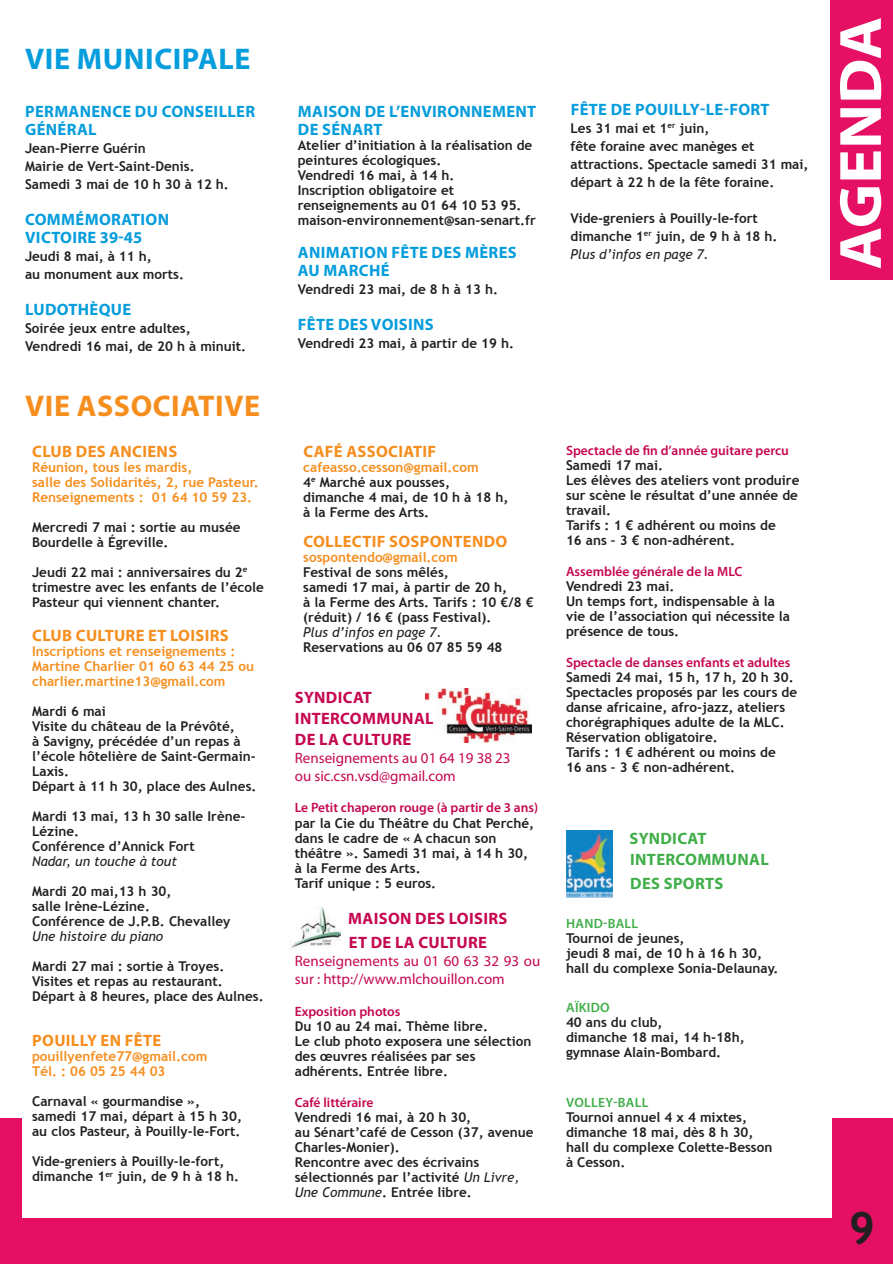
<style>
.page{position:relative;width:893px;height:1264px;background:#fff}
.page>*{position:absolute;margin:0;border:0;box-sizing:border-box;transform-origin:0 0}
.t1{font:700 45px "Trebuchet MS";color:#231f20}
.t2{font:700 30px "Myriad Pro";color:#f68e1e}
.t3{font:700 30px "Myriad Pro";color:#069ddc}
.t4{font:700 16.5px/18px "Myriad Pro";letter-spacing:.02em;color:#069ddc}
.t5{font:700 16.5px "Myriad Pro";letter-spacing:.02em;color:#f68e1e}
.t6{font:700 16.5px/21px "Myriad Pro";letter-spacing:.02em;color:#c50750}
.t7{font:700 16.5px/21px "Myriad Pro";letter-spacing:.02em;color:#40ae49}
.t8{font:15px/18px "Myriad Pro";color:#c50750}
.t9{font:700 13.5px/15px "Trebuchet MS";color:#231f20}
.t10{font:700 13.5px/15px "Trebuchet MS";color:#f68e1e}
.t11{font:600 13.5px "Myriad Pro";color:#c50750}
.t12{font:italic 13.5px "Trebuchet MS";color:#231f20}
.t13{font:600 13.5px "Myriad Pro";letter-spacing:.02em;color:#40ae49}
.s1{font-style:inherit}
.s2{font-weight:400;font-style:italic}
.s3{color:#f68e1e}
</style>
<div class="page">
<div style="left:0;top:1118px;width:893px;height:146px;background:#e50f63"></div>
<div style="left:22px;top:1102px;width:809px;height:116px;background:#fff"></div>
<div style="left:830px;top:0;width:63px;height:280px;background:#e50f63"></div>
<svg style="left:839px;top:18px;width:42px;height:250px"></svg>
<img style="left:289px;top:906px;width:51px;height:44px">
<img style="left:425px;top:688px;width:107px;height:54px">
<img style="left:566px;top:831px;width:46px;height:66px">
<h2 class="t3" style="left:25px;top:39px;width:70px">VIE MUNICIPA</h2>
<h2 class="t3" style="left:218px;top:39px;width:30px">LE</h2>
<p class="t4" style="left:25px;top:102px;width:231px">PERMANENCE DU CONSEILLER<br>GÉNÉRAL</p>
<p class="t9" style="left:25px;top:139px;width:205px;line-height:18px">Jean-Pierre Guérin<br>Mairie de Vert-Saint-Denis.<br>Samedi 3 mai de 10 h 30 à 12 h.</p>
<p class="t4" style="left:25px;top:210px;width:145px">COMMÉMORATION<br>VICTOIRE 39-45</p>
<p class="t9" style="left:25px;top:247px;width:160px;line-height:18px"><span class="s1">Jeudi</span> 8 mai, à 11 h,<br>au monument aux morts.</p>
<p class="t4" style="left:25px;top:300px;width:21px">LUDO</p>
<p class="t4" style="left:69px;top:300px;width:64px">THÈQUE</p>
<p class="t9" style="left:25px;top:319px;width:223px;line-height:18px">Soirée jeux entre adultes,<br>Vendredi 16 mai, de 20 h à minuit.</p>
<h2 class="t2" style="left:25px;top:386px;width:70px">VIE ASSOCIATIVE</h2>
<p class="t5" style="left:32px;top:440px;width:146px">CLUB DES ANCIENS</p>
<p class="t10" style="left:32px;top:459px;width:228px">Réunion, tous les mardis,<br>salle des Solidarités, 2, rue Pasteur.<br>Renseignements : 01 64 10 59 23.</p>
<p class="t9" style="left:32px;top:519px;width:210px">Mercredi 7 mai : sortie au musée<br>Bourdelle à égreville.</p>
<p class="t9" style="left:32px;top:564px;width:233px">Jeudi 22 mai : anniversaires du 2<sup>e </sup>trimestre avec les enfants de l’école<br>Pasteur qui viennent chanter.</p>
<p class="t5" style="left:32px;top:625px;width:84px">CLUB CU LTURE</p>
<p class="t5" style="left:148px;top:625px;width:40px">ET LOISIRS</p>
<p class="t10" style="left:32px;top:644px;width:224px">Inscriptions et renseignements :<br>Martine Charlier 01 60 63 44 25 ou charlier.martine13@gmail.com</p>
<p class="t9" style="left:32px;top:704px;width:226px">Mardi 6 mai<br>Visite du château de la Prévôté,<br>à Savigny, précédée d’un repas à l’école hôtelière de Saint-Germain-<br>Laxis.<br>Départ à 11 h 30, place des Aulnes.</p>
<p class="t9" style="left:32px;top:809px;width:215px">Mardi 13 mai, 13 h 30 salle Irène-<br>Lézine.<br>Conférence d’Annick Fort</p>
<p class="t12" style="left:32px;top:853px;width:146px">Nadar, un touche à tout</p>
<p class="t9" style="left:32px;top:884px;width:200px">Mardi 20 mai,13 h 30,<br>salle Irène-Lézine.<br>Conférence de J.P.B. Chevalley</p>
<p class="t12" style="left:32px;top:928px;width:133px">Une histoire du piano</p>
<p class="t9" style="left:32px;top:959px;width:233px">Mardi 27 mai : sortie à Troyes.<br>Visites et repas au restaurant.<br>Départ à 8 heures, place des Aulnes.</p>
<p class="t5" style="left:32px;top:1030px;width:11px">POUI</p>
<p class="t5" style="left:71px;top:1030px;width:64px">LLYEN FÊTE</p>
<p class="t10" style="left:32px;top:1049px;width:177px">pouillyenfete77@gmail.com<br>Tél. : 06 05 25 44 03</p>
<p class="t9" style="left:32px;top:1094px;width:211px">Carnaval « gourmandise », samedi 17 mai, départ à 15 h 30, au clos Pasteur, à Pouilly-le-Fort.</p>
<p class="t9" style="left:32px;top:1154px;width:208px">Vide-greniers à Pouilly-le-fort, dimanche 1<sup>er</sup> juin, de 9 h à 18 h.</p>
<p class="t4" style="left:298px;top:102px;width:240px">MAISON DE L’ENVIRONNEMENT<br>DE SÉNART</p>
<p class="t9" style="left:298px;top:138px;width:240px">Atelier d’initiation à la réalisation de peintures écologiques.<br>Vendredi 16 mai, à 14 h.<br>Inscription obligatoire et renseignements au 01 64 10 53 95. maison-environnement@san-senart.fr</p>
<p class="t4" style="left:298px;top:243px;width:220px">ANIMATION FÊTE DES MÈRES<br>AU MARCHÉ</p>
<p class="t9" style="left:298px;top:282px;width:202px">Vendredi 23 mai, de 8 h à 13 h.</p>
<p class="t4" style="left:298px;top:315px;width:137px">FÊTE DES VOISINS</p>
<p class="t9" style="left:298px;top:336px;width:218px">Vendredi 23 mai, à partir de 19 h.</p>
<p class="t4" style="left:570px;top:100px;width:200px">FÊTE DE POUILLY-LE-FORT</p>
<p class="t9" style="left:570px;top:119px;width:239px;line-height:18px">Les 31 mai et 1<sup>er</sup> juin,<br>fête foraine avec manèges et attractions. Spectacle samedi 31 mai, départ à 22 h de la fête foraine.</p>
<p class="t9" style="left:570px;top:209px;width:208px;line-height:18px">Vide-greniers à Pouilly-le-fort dimanche 1<sup>er</sup> juin, de 9 h à 18 h.<br><span class="s2">Plus d’infos en page 7.</span></p>
<p class="t5" style="left:303px;top:440px;width:134px">CAFÉ ASSOCIATIF</p>
<p class="t9" style="left:303px;top:459px;width:206px"><span class="s3">cafeasso.cesson@gmail.com<br></span>4<sup>e</sup> Marché aux pousses, dimanche 4 mai, de 10 h à 18 h, à la Ferme des Arts.</p>
<p class="t5" style="left:303px;top:530px;width:205px">COLLECTIF SOSPONTENDO</p>
<p class="t10" style="left:303px;top:549px;width:156px">sospontendo@gmail.com</p>
<p class="t9" style="left:303px;top:564px;width:232px">Festival de sons mêlés,<br>samedi 17 mai, à partir de 20 h,<br>à la Ferme des Arts. Tarifs : 10 €/8 € (réduit) / 16 € (pass Festival).</p>
<p class="t12" style="left:303px;top:624px;width:140px">Plus d’infos en page 7.</p>
<p class="t9" style="left:303px;top:639px;width:201px">Reservations au 06 07 85 59 48</p>
<p class="t6" style="left:295px;top:686px;width:139px">SYNDICAT<br>INTERCOMMUNAL<br>DE LA CULTURE</p>
<p class="t8" style="left:295px;top:748px;width:217px">Renseignements au 01 64 19 38 23 ou sic.csn.vsd@gmail.com</p>
<p class="t11" style="left:295px;top:799px;width:245px">Le Petit chaperon rouge (à partir de 3 ans)</p>
<p class="t9" style="left:295px;top:816px;width:241px">par la Cie du Théâtre du Chat Perché, dans le cadre de « A chacun son théâtre ». Samedi 31 mai, à 14 h 30, à la Ferme des Arts.<br>Tarif unique : 5 euros.</p>
<p class="t6" style="left:348px;top:906px;width:161px;line-height:24px">MAISON DES LOISIRS<br>ET DE LA CULTURE</p>
<p class="t8" style="left:295px;top:952px;width:247px">Renseignements au 01 60 63 32 93 ou sur : http://www.mlchouillon.com</p>
<p class="t11" style="left:295px;top:1002px;width:107px">Exposition photos</p>
<p class="t9" style="left:295px;top:1018px;width:238px">Du 10 au 24 mai. Thème libre.<br>Le club photo exposera une sélection des œuvres réalisées par ses adhérents. Entrée libre.</p>
<p class="t11" style="left:295px;top:1093px;width:80px">Café littéraire</p>
<p class="t9" style="left:295px;top:1109px;width:240px">Vendredi 16 mai, à 20 h 30,<br>au Sénart’café de Cesson (37, avenue<br>Charles-Monier).<br>Rencontre avec des écrivains sélectionnés par l’activité <span class="s2">Un Livre,<br>Une Commune</span>. Entrée libre.</p>
<p class="t11" style="left:566px;top:441px;width:224px">Spectacle de fin d’année guitare percu</p>
<p class="t9" style="left:566px;top:457px;width:235px">Samedi 17 mai.<br>Les élèves des ateliers vont produire sur scène le résultat d’une année de travail.<br>Tarifs : 1 € adhérent ou moins de<br>16 ans – 3 € non-adhérent.</p>
<p class="t11" style="left:566px;top:563px;width:161px">Assemblée générale de la MLC</p>
<p class="t9" style="left:566px;top:578px;width:226px">Vendredi 23 mai.<br>Un temps fort, indispensable à la vie de l’association qui nécessite la présence de tous.</p>
<p class="t11" style="left:566px;top:654px;width:226px">Spectacle de danses enfants et adultes</p>
<p class="t9" style="left:566px;top:670px;width:233px">Samedi 24 mai, 15 h, 17 h, 20 h 30.<br>Spectacles proposés par les cours de danse africaine, afro-jazz, ateliers chorégraphiques adulte de la MLC.<br>Réservation obligatoire.<br>Tarifs : 1 € adhérent ou moins de<br>16 ans – 3 € non-adhérent.</p>
<p class="t7" style="left:629px;top:827px;width:139px">SYNDICAT<br>INTERCOMMUNAL</p>
<p class="t7" style="left:630px;top:872px;width:45px">DES SPORTS</p>
<p class="t13" style="left:566px;top:915px;width:10px">HAN</p>
<p class="t13" style="left:593px;top:915px;width:31px">D-BALL</p>
<p class="t9" style="left:566px;top:931px;width:214px">Tournoi de jeunes,<br>jeudi 8 mai, de 10 h à 16 h 30, hall du complexe Sonia-Delaunay.</p>
<p class="t13" style="left:566px;top:999px;width:45px">Aïkido</p>
<p class="t9" style="left:566px;top:1015px;width:180px">40 ans du club,<br>dimanche 18 mai, 14 h-18h, gymnase Alain-Bombard.</p>
<p class="t13" style="left:566px;top:1093px;width:69px">volley-BALL</p>
<p class="t9" style="left:566px;top:1109px;width:208px">Tournoi annuel 4 x 4 mixtes, dimanche 18 mai, dès 8 h 30, hall du complexe Colette-Besson à Cesson.</p>
<h1 class="t1" style="left:837px;top:1197px;width:40px">99</h1>
</div>
